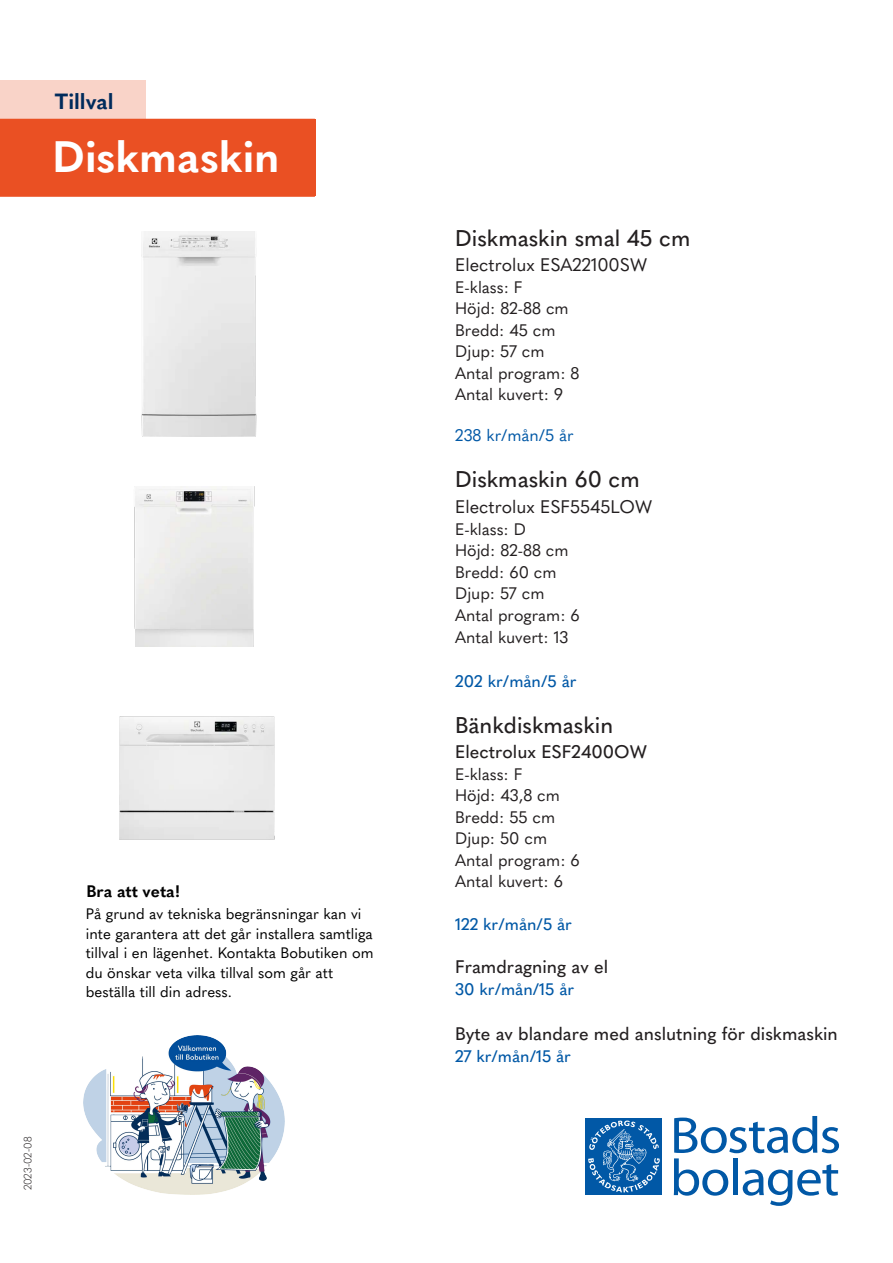
<style>
.page{position:relative;width:893px;height:1263px;background:#fff}
.page>*{position:absolute;margin:0;border:0;box-sizing:border-box;transform-origin:0 0}
.t1{font:700 43.5px "Quasimoda";color:#fff}
.t2{font:500 22.5px "Quasimoda";color:#231f20}
.t3{font:700 21.75px "Quasimoda";color:#002b5c}
.t4{font:500 18px "Quasimoda";color:#231f20}
.t5{font:18px "Quasimoda";color:#231f20}
.t6{font:16.5px/21.5px "Quasimoda";color:#231f20}
.t7{font:500 16.5px "Quasimoda";color:#0158a6}
.t8{font:16.5px "Quasimoda";color:#0158a6}
.t9{font:700 16.5px "Quasimoda";color:#000}
.t10{font:15px/19.5px "Quasimoda";color:#000}
.t11{font:300 10.5px "Quasimoda";color:#231f20}
</style>
<div class="page">
<div style="left:0;top:81px;width:146px;height:38px;background:#f9d3c8"></div>
<div style="left:0;top:119px;width:315px;height:78px;background:#ea5023"></div>
<div style="left:585px;top:1118px;width:77px;height:77px;background:#0158a6"></div>
<svg style="left:674px;top:1116px;width:165px;height:90px"></svg>
<svg style="left:588px;top:1120px;width:72px;height:72px"></svg>
<img style="left:119px;top:716px;width:155px;height:124px">
<img style="left:141px;top:232px;width:116px;height:205px">
<img style="left:134px;top:486px;width:121px;height:161px">
<img style="left:84px;top:1035px;width:200px;height:159px">
<p class="t3" style="left:55px;top:84px;width:60px">Tillval</p>
<p class="t1" style="left:53px;top:123px;width:229px">Diskmaskin</p>
<p class="t9" style="left:86px;top:878px;width:95px">Bra att veta!</p>
<p class="t10" style="left:86px;top:903px;width:289px">På grund av tekniska begränsningar kan vi inte garantera att det går installera samtliga tillval i en lägenhet. Kontakta Bobutiken om du önskar veta vilka tillval som går att beställa till din adress.</p>
<p class="t11" style="left:20px;top:1190px;width:55px;rotate:-90deg">2023-02-08</p>
<p class="t2" style="left:455px;top:221px;width:237px">Diskmaskin smal 45 cm</p>
<p class="t5" style="left:455px;top:251px;width:193px">Electrolux ESA22100SW</p>
<p class="t6" style="left:455px;top:275px;width:126px">E-klass: F<br>Höjd: 82-88 cm<br>Bredd: 45 cm<br>Djup: 57 cm<br>Antal program: 8<br>Antal kuvert: 9</p>
<p class="t8" style="left:455px;top:423px;width:120px">238 kr/mån/5 år</p>
<p class="t2" style="left:455px;top:462px;width:186px">Diskmaskin 60 cm</p>
<p class="t5" style="left:455px;top:493px;width:199px">Electrolux ESF5545LOW</p>
<p class="t6" style="left:455px;top:517px;width:126px">E-klass: D<br>Höjd: 82-88 cm<br>Bredd: 60 cm<br>Djup: 57 cm<br>Antal program: 6<br>Antal kuvert: 13</p>
<p class="t7" style="left:455px;top:669px;width:123px">202 kr/mån/5 år</p>
<p class="t2" style="left:455px;top:707px;width:160px">Bänkdiskmaskin</p>
<p class="t4" style="left:455px;top:737px;width:193px">Electrolux ESF2400OW</p>
<p class="t6" style="left:455px;top:762px;width:126px">E-klass: F<br>Höjd: 43,8 cm<br>Bredd: 55 cm<br>Djup: 50 cm<br>Antal program: 6<br>Antal kuvert: 6</p>
<p class="t7" style="left:455px;top:911px;width:118px">122 kr/mån/5 år</p>
<p class="t4" style="left:455px;top:952px;width:155px">Framdragning av el</p>
<p class="t7" style="left:455px;top:976px;width:120px">30 kr/mån/15 år</p>
<p class="t4" style="left:455px;top:1020px;width:384px">Byte av blandare med anslutning för diskmaskin</p>
<p class="t7" style="left:455px;top:1043px;width:117px">27 kr/mån/15 år</p>
</div>
